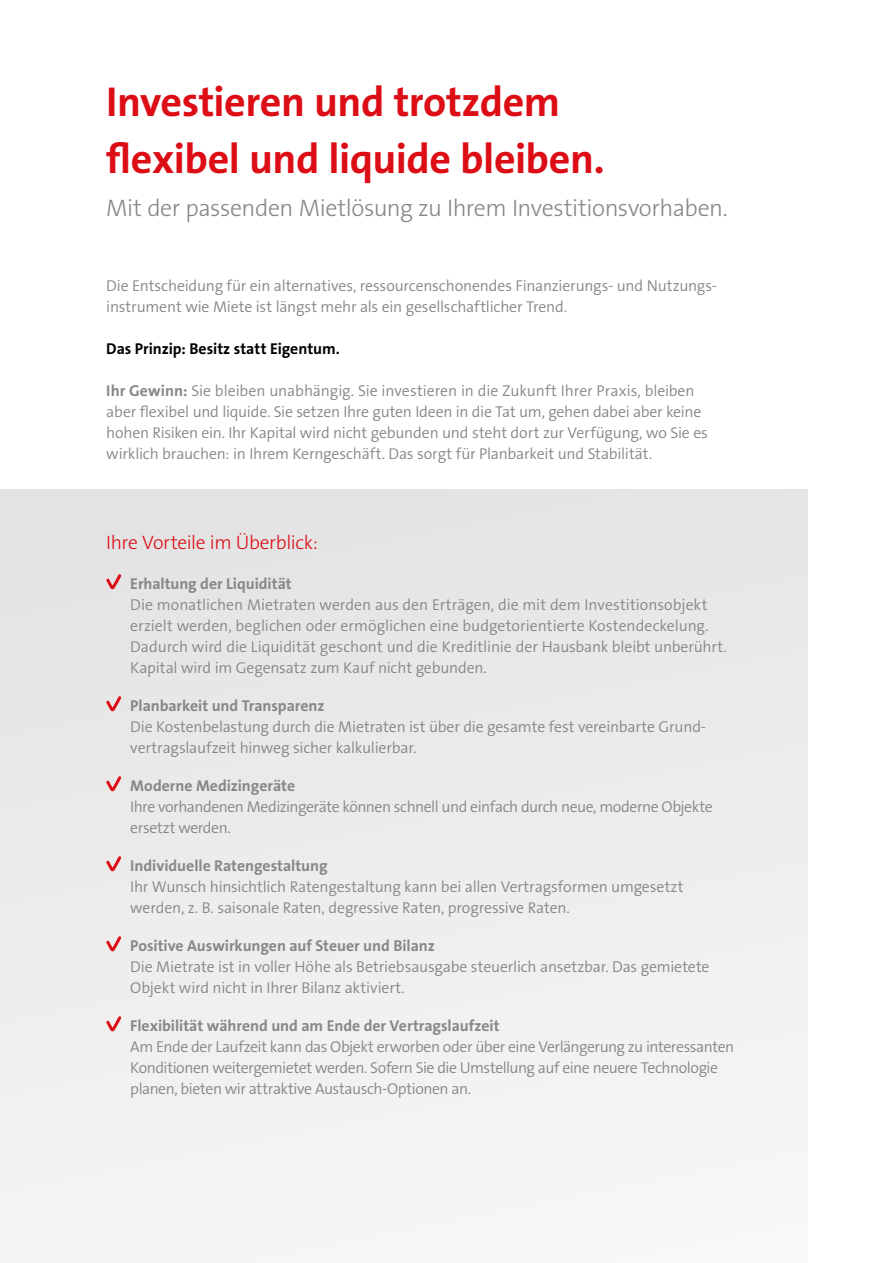
<style>
.page{position:relative;width:893px;height:1263px;background:#fff}
.page>*{position:absolute;margin:0;border:0;box-sizing:border-box;transform-origin:0 0}
.t1{font:700 42px/57px "The Sans B W7";letter-spacing:-.01em;color:#dc0d15}
.t2{font:300 24px "The Sans B W3";letter-spacing:-.02em;color:#878787}
.t3{font:300 19.5px "The Sans B W3";letter-spacing:-.02em;color:#dc0d15}
.t4{font:300 15.75px/21px "The Sans B W4";letter-spacing:-.015em;color:#878787}
.t5{font:300 15.75px/21px "The Sans B W4";letter-spacing:-.035em;color:#878787}
.t6{font:700 15.75px "The Sans B W7";letter-spacing:-.005em;color:#878787}
.t7{font:700 15.75px "The Sans B W7";letter-spacing:-.005em;color:#000}
.s1{font-family:"The Sans B W7";font-weight:700}
</style>
<div class="page">
<div style="left:0;top:489px;width:808px;height:774px;background:#ededed"></div>
<svg style="left:106px;top:574px;width:16px;height:16px"></svg>
<svg style="left:106px;top:696px;width:16px;height:16px"></svg>
<svg style="left:106px;top:776px;width:16px;height:16px"></svg>
<svg style="left:106px;top:856px;width:16px;height:16px"></svg>
<svg style="left:106px;top:936px;width:16px;height:16px"></svg>
<svg style="left:106px;top:1016px;width:16px;height:16px"></svg>
<h1 class="t1" style="left:106px;top:74px;width:500px">Investieren und trotzdem flexibel und liquide bleiben.</h1>
<h2 class="t2" style="left:106px;top:192px;width:623px">Mit der passenden Mietlösung zu Ihrem Investitionsvorhaben.</h2>
<p class="t4" style="left:106px;top:275px;width:612px">Die Entscheidung für ein alternatives, ressourcenschonendes Finanzierungs- und Nutzungs&shy;instrument wie Miete ist längst mehr als ein gesellschaftlicher Trend.</p>
<p class="t7" style="left:106px;top:339px;width:235px">Das Prinzip: Besitz statt Eigentum.</p>
<p class="t4" style="left:106px;top:380px;width:603px"><span class="s1">Ihr Gewinn:</span> Sie bleiben unabhängig. Sie investieren in die Zukunft Ihrer Praxis, bleiben aber flexibel und liquide. Sie setzen Ihre guten Ideen in die Tat um, gehen dabei aber keine hohen Risiken ein. Ihr Kapital wird nicht gebunden und steht dort zur Verfügung, wo Sie es wirklich brauchen: in Ihrem Kerngeschäft. Das sorgt für Planbarkeit und Stabilität.</p>
<p class="t3" style="left:106px;top:530px;width:213px">Ihre Vorteile im Überblick:</p>
<p class="t6" style="left:130px;top:574px;width:163px">Erhaltung der Liquidität</p>
<p class="t4" style="left:130px;top:594px;width:598px">Die monatlichen Mietraten werden aus den Erträgen, die mit dem Investitionsobjekt erzielt werden, beglichen oder ermöglichen eine budgetorientierte Kostendeckelung.<br>Dadurch wird die Liquidität geschont und die Kreditlinie der Hausbank bleibt unberührt.<br>Kapital wird im Gegensatz zum Kauf nicht gebunden.</p>
<p class="t6" style="left:130px;top:696px;width:196px">Planbarkeit und Transparenz</p>
<p class="t4" style="left:130px;top:716px;width:577px">Die Kostenbelastung durch die Mietraten ist über die gesamte fest vereinbarte Grund&shy;vertragslaufzeit hinweg sicher kalkulierbar.</p>
<p class="t6" style="left:130px;top:776px;width:166px">Moderne Medizingeräte</p>
<p class="t4" style="left:130px;top:796px;width:584px">Ihre vorhandenen Medizingeräte können schnell und einfach durch neue, moderne Objekte ersetzt werden.</p>
<p class="t6" style="left:130px;top:856px;width:199px">Individuelle Ratengestaltung</p>
<p class="t4" style="left:130px;top:876px;width:555px">Ihr Wunsch hinsichtlich Ratengestaltung kann bei allen Vertragsformen umgesetzt werden, z. B. saisonale Raten, degressive Raten, progressive Raten.</p>
<p class="t6" style="left:130px;top:936px;width:306px">Positive Auswirkungen auf Steuer und Bilanz</p>
<p class="t4" style="left:130px;top:956px;width:581px">Die Mietrate ist in voller Höhe als Betriebsausgabe steuerlich ansetzbar. Das gemietete<br>Objekt wird nicht in Ihrer Bilanz aktiviert.</p>
<p class="t6" style="left:130px;top:1016px;width:371px">Flexibilität während und am Ende der Vertragslaufzeit</p>
<p class="t5" style="left:130px;top:1036px;width:605px">Am Ende der Laufzeit kann das Objekt erworben oder über eine Verlängerung zu interessanten<br>Konditionen weitergemietet werden. Sofern Sie die Umstellung auf eine neuere Technologie planen, bieten wir attraktive Austausch-Optionen an.</p>
</div>
